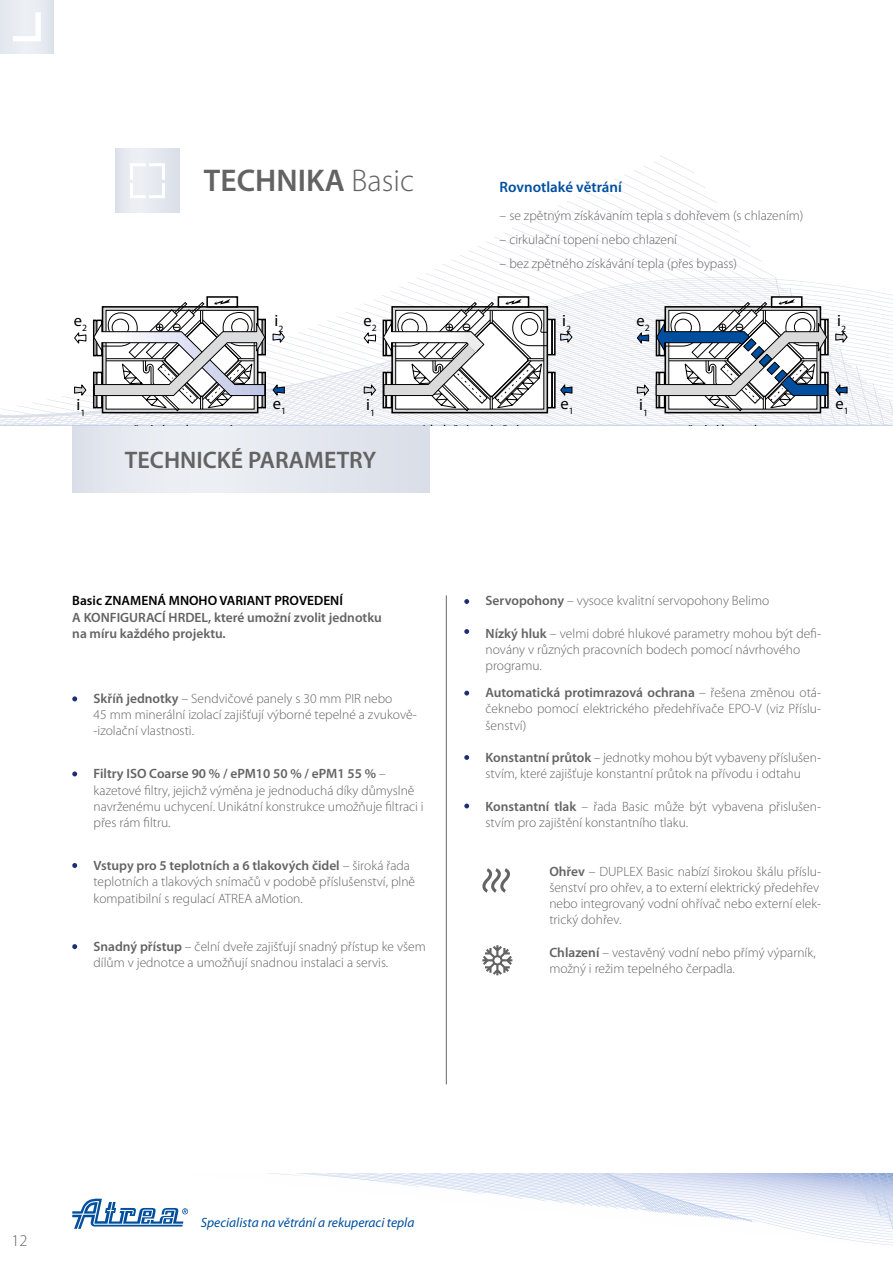
<style>
.page{position:relative;width:893px;height:1263px;background:#fff}
.page>*{position:absolute;margin:0;border:0;box-sizing:border-box;transform-origin:0 0}
.t1{font:600 31.5px "Myriad Pro";color:#646363}
.t2{font:600 24px "Myriad Pro";color:#646363}
.t3{font:16.5px "Myriad Pro";color:#000}
.t4{font:300 16.5px "Myriad Pro";color:#646363}
.t5{font:600 15px "Myriad Pro";color:#004f9f}
.t6{font:300 13.5px/16.2px "Myriad Pro";color:#646363}
.t7{font:600 13.5px/16.2px "Myriad Pro";color:#646363}
.t8{font:italic 13.5px "Myriad Pro";color:#004f9f}
.t9{font:600 13.5px "Myriad Pro";color:#000}
.s1{font-weight:300}
.s2{font-weight:600}
</style>
<div class="page">
<div style="left:116px;top:149px;width:63px;height:64px;background:#e5e9f0"></div>
<div style="left:72px;top:425px;width:357px;height:68px;background:#e5e9ef"></div>
<svg style="left:464px;top:629px;width:5px;height:5px"></svg>
<svg style="left:464px;top:691px;width:5px;height:4px"></svg>
<svg style="left:464px;top:803px;width:5px;height:5px"></svg>
<svg style="left:464px;top:755px;width:5px;height:5px"></svg>
<svg style="left:464px;top:599px;width:5px;height:5px"></svg>
<svg style="left:72px;top:696px;width:5px;height:5px"></svg>
<svg style="left:72px;top:771px;width:5px;height:5px"></svg>
<svg style="left:72px;top:863px;width:5px;height:5px"></svg>
<svg style="left:72px;top:944px;width:5px;height:5px"></svg>
<svg style="left:482px;top:868px;width:28px;height:25px"></svg>
<svg style="left:482px;top:945px;width:30px;height:30px"></svg>
<hr style="left:446px;top:595px;width:1px;height:489px;background:#646363">
<div style="left:0;top:0;width:54px;height:54px;background:#e6eaf0"></div>
<svg style="left:13px;top:12px;width:28px;height:29px"></svg>
<svg style="left:72px;top:1174px;width:821px;height:72px"></svg>
<svg style="left:0;top:155px;width:893px;height:271px"></svg>
<p class="t3" style="left:74px;top:311px;width:15px">e<sub>2</sub></p>
<h1 class="t1" style="left:204px;top:163px;width:212px">TECHNIKA <span class="s1">Basic</span></h1>
<p class="t3" style="left:275px;top:311px;width:10px">i<sub>2</sub></p>
<p class="t3" style="left:363px;top:311px;width:15px">e<sub>2</sub></p>
<p class="t3" style="left:77px;top:396px;width:10px">i<sub>1</sub></p>
<p class="t3" style="left:273px;top:394px;width:15px">e<sub>1</sub></p>
<p class="t3" style="left:366px;top:396px;width:10px">i<sub>1</sub></p>
<h2 class="t2" style="left:125px;top:447px;width:253px">TECHNICKÉ PARAMETRY</h2>
<p class="t9" style="left:72px;top:593px;width:272px">Basic ZNAMENÁ MNOHO VARIANT PROVEDENÍ</p>
<p class="t7" style="left:72px;top:609px;width:311px">A KONFIGURACÍ HRDEL, které umožní zvolit jednotku na míru každého projektu.</p>
<p class="t6" style="left:94px;top:690px;width:325px"><span class="s2">Skříň jednotky</span> – Sendvičové panely s 30 mm PIR nebo<br>45 mm minerální izolací zajišťují výborné tepelné a zvukově--izolační vlastnosti.</p>
<p class="t6" style="left:94px;top:766px;width:332px"><span class="s2">Filtry ISO Coarse 90 % / ePM10 50 % / ePM1 55 %</span> – kazetové filtry, jejichž výměna je jednoduchá díky důmyslně navrženému uchycení. Unikátní konstrukce umožňuje filtraci i přes rám filtru.</p>
<p class="t6" style="left:94px;top:858px;width:323px"><span class="s2">Vstupy pro 5 teplotních a 6 tlakových čidel</span> – široká řada teplotních a tlakových snímačů v podobě příslušenství, plně kompatibilní s regulací ATREA aMotion.</p>
<p class="t6" style="left:94px;top:939px;width:334px"><span class="s2">Snadný přístup</span> – čelní dveře zajišťují snadný přístup ke všem dílům v jednotce a umožňují snadnou instalaci a servis.</p>
<p class="t5" style="left:500px;top:179px;width:124px">Rovnotlaké větrání</p>
<p class="t6" style="left:500px;top:207px;width:305px">– se zpětným získávaním tepla s dohřevem (s chlazením)</p>
<p class="t6" style="left:500px;top:231px;width:179px">– cirkulační topení nebo chlazení</p>
<p class="t6" style="left:500px;top:255px;width:239px">– bez zpětného získávání tepla (přes bypass)</p>
<p class="t3" style="left:562px;top:311px;width:10px">i<sub>2</sub></p>
<p class="t3" style="left:637px;top:311px;width:15px">e<sub>2</sub></p>
<p class="t3" style="left:837px;top:311px;width:10px">i<sub>2</sub></p>
<p class="t3" style="left:560px;top:394px;width:15px">e<sub>1</sub></p>
<p class="t3" style="left:639px;top:396px;width:10px">i<sub>1</sub></p>
<p class="t3" style="left:835px;top:394px;width:15px">e<sub>1</sub></p>
<p class="t6" style="left:486px;top:593px;width:285px"><span class="s2">Servopohony</span> – vysoce kvalitní servopohony Belimo</p>
<p class="t6" style="left:486px;top:625px;width:337px"><span class="s2">Nízký hluk</span> – velmi dobré hlukové parametry mohou být defi&shy;novány v různých pracovních bodech pomocí návrhového programu.</p>
<p class="t6" style="left:486px;top:685px;width:337px;text-align:justify"><span class="s2">Automatická protimrazová ochrana</span> – řešena změnou otá&shy;čeknebo pomocí elektrického předehřívače EPO-V (viz Příslu&shy;šenství)</p>
<p class="t6" style="left:486px;top:750px;width:337px"><span class="s2">Konstantní průtok</span> – jednotky mohou být vybaveny příslušen&shy;stvím, které zajišťuje konstantní průtok na přívodu i odtahu</p>
<p class="t6" style="left:486px;top:798px;width:337px"><span class="s2">Konstantní tlak</span> – řada Basic může být vybavena přislušen&shy;stvím pro zajištění konstantního tlaku.</p>
<p class="t6" style="left:549px;top:863px;width:273px"><span class="s2">Ohřev</span> – DUPLEX Basic nabízí širokou škálu příslu&shy;šenství pro ohřev, a to externí elektrický předehřev nebo integrovaný vodní ohřívač nebo externí elek&shy;trický dohřev.</p>
<p class="t6" style="left:549px;top:944px;width:268px"><span class="s2">Chlazení</span> – vestavěný vodní nebo přímý výparník, možný i režim tepelného čerpadla.</p>
<p class="t4" style="left:12px;top:1231px;width:18px">12</p>
<p class="t8" style="left:201px;top:1215px;width:215px">Specialista na větrání a rekuperaci tepla</p>
</div>
